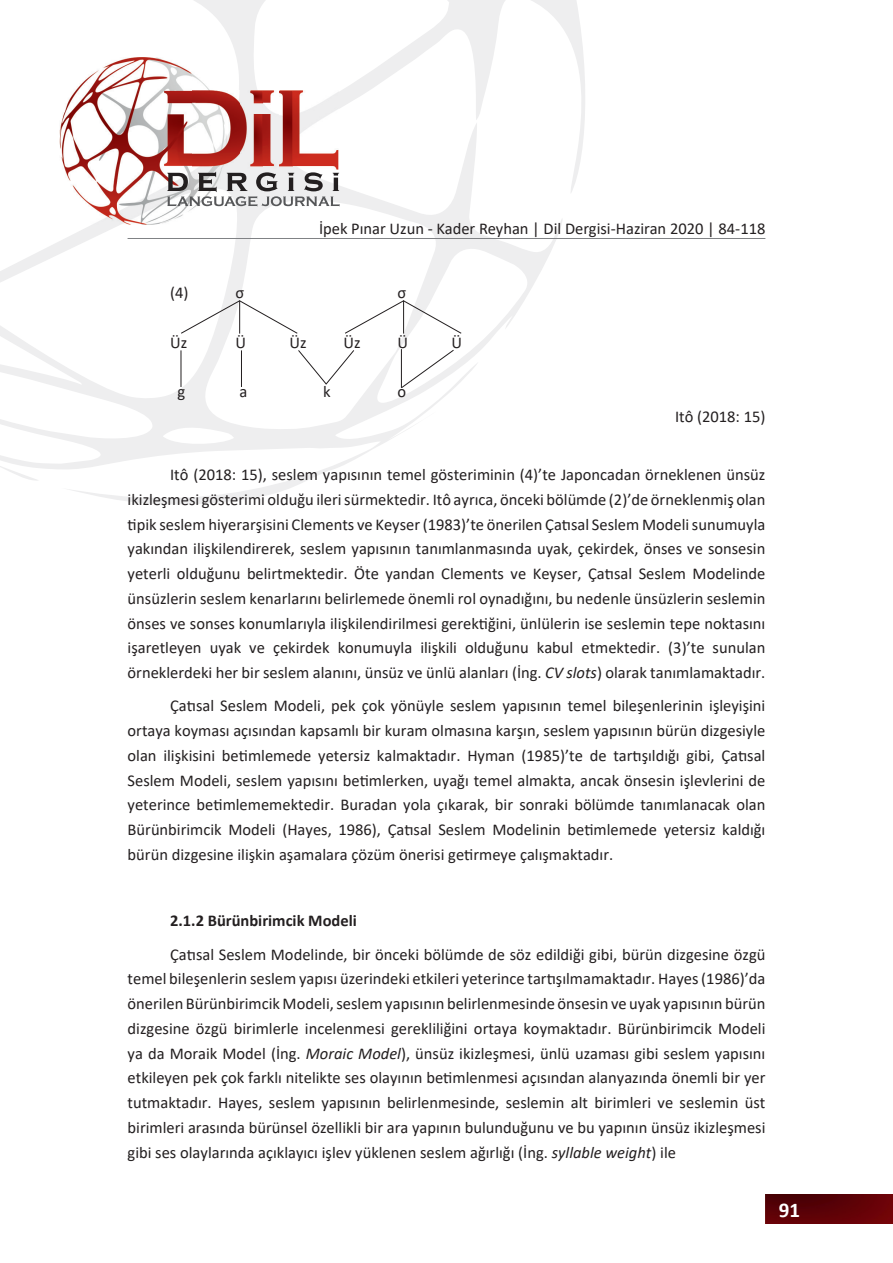
<style>
.page{position:relative;width:893px;height:1263px;background:#fff}
.page>*{position:absolute;margin:0;border:0;box-sizing:border-box;transform-origin:0 0}
.t1{font:700 21px "Calibri";color:#fff}
.t2{font:16.5px/24.8px "Calibri";color:#231f20;text-align:justify}
.t3{font:700 16.5px "Calibri";color:#231f20}
.s1{font-style:italic}
</style>
<div class="page">
<svg style="left:0;top:0;width:585px;height:504px"></svg>
<img style="left:192px;top:58px;width:35px;height:167px">
<img style="left:192px;top:91px;width:146px;height:79px">
<img style="left:279px;top:91px;width:13px;height:75px">
<img style="left:250px;top:114px;width:12px;height:52px">
<svg style="left:250px;top:91px;width:12px;height:13px"></svg>
<img style="left:192px;top:91px;width:47px;height:75px">
<img style="left:60px;top:57px;width:132px;height:168px">
<svg style="left:167px;top:172px;width:173px;height:34px;background:#b3b2b3"></svg>
<hr style="left:128px;top:238px;width:637px;height:1px;background:#808285">
<img style="left:765px;top:1194px;width:128px;height:30px">
<svg style="left:180px;top:300px;width:118px;height:34px"></svg>
<hr style="left:239px;top:301px;width:1px;height:33px;background:#231f20">
<svg style="left:344px;top:300px;width:118px;height:34px"></svg>
<hr style="left:403px;top:301px;width:1px;height:33px;background:#231f20">
<hr style="left:181px;top:350px;width:1px;height:37px;background:#231f20">
<hr style="left:241px;top:350px;width:1px;height:37px;background:#231f20">
<svg style="left:297px;top:349px;width:58px;height:36px"></svg>
<svg style="left:400px;top:349px;width:55px;height:40px"></svg>
<p class="t2" style="left:319px;top:216px;width:448px">İpek Pınar Uzun - Kader Reyhan | Dil Dergisi-Haziran 2020 | 84-118</p>
<p class="t2" style="left:170px;top:280px;width:20px">(4)</p>
<p class="t2" style="left:236px;top:280px;width:10px">σ</p>
<p class="t2" style="left:398px;top:280px;width:10px">σ</p>
<p class="t2" style="left:170px;top:330px;width:19px">Üz</p>
<p class="t2" style="left:236px;top:330px;width:12px">Ü</p>
<p class="t2" style="left:290px;top:330px;width:19px">Üz</p>
<p class="t2" style="left:344px;top:330px;width:19px">Üz</p>
<p class="t2" style="left:398px;top:330px;width:12px">Ü</p>
<p class="t2" style="left:452px;top:330px;width:12px">Ü</p>
<p class="t2" style="left:178px;top:379px;width:9px">g</p>
<p class="t2" style="left:239px;top:379px;width:9px">a</p>
<p class="t2" style="left:323px;top:379px;width:9px">k</p>
<p class="t2" style="left:398px;top:379px;width:10px">o</p>
<p class="t2" style="left:675px;top:404px;width:92px">Itô (2018: 15)</p>
<p class="t2" style="left:128px;top:462px;width:639px;text-indent:43px">Itô (2018: 15), seslem yapısının temel gösteriminin (4)’te Japoncadan örneklenen ünsüz ikizleşmesi gösterimi olduğu ileri sürmektedir. Itô ayrıca, önceki bölümde (2)’de örneklenmiş olan tipik seslem hiyerarşisini Clements ve Keyser (1983)’te önerilen Çatısal Seslem Modeli sunumuyla yakından ilişkilendirerek, seslem yapısının tanımlanmasında uyak, çekirdek, önses ve sonsesin yeterli olduğunu belirtmektedir. Öte yandan Clements ve Keyser, Çatısal Seslem Modelinde ünsüzlerin seslem kenarlarını belirlemede önemli rol oynadığını, bu nedenle ünsüzlerin seslemin önses ve sonses konumlarıyla ilişkilendirilmesi gerektiğini, ünlülerin ise seslemin tepe noktasını işaretleyen uyak ve çekirdek konumuyla ilişkili olduğunu kabul etmektedir. (3)’te sunulan örneklerdeki her bir seslem alanını, ünsüz ve ünlü alanları (İng. <span class="s1">CV slots</span>) olarak tanımlamaktadır.</p>
<p class="t2" style="left:128px;top:693px;width:639px;text-indent:43px">Çatısal Seslem Modeli, pek çok yönüyle seslem yapısının temel bileşenlerinin işleyişini ortaya koyması açısından kapsamlı bir kuram olmasına karşın, seslem yapısının bürün dizgesiyle olan ilişkisini betimlemede yetersiz kalmaktadır. Hyman (1985)’te de tartışıldığı gibi, Çatısal Seslem Modeli, seslem yapısını betimlerken, uyağı temel almakta, ancak önsesin işlevlerini de yeterince betimlememektedir. Buradan yola çıkarak, bir sonraki bölümde tanımlanacak olan Bürünbirimcik Modeli (Hayes, 1986), Çatısal Seslem Modelinin betimlemede yetersiz kaldığı bürün dizgesine ilişkin aşamalara çözüm önerisi getirmeye çalışmaktadır.</p>
<p class="t3" style="left:170px;top:909px;width:188px">2.1.2 Bürünbirimcik Modeli</p>
<p class="t2" style="left:128px;top:941px;width:639px;text-indent:43px">Çatısal Seslem Modelinde, bir önceki bölümde de söz edildiği gibi, bürün dizgesine özgü temel bileşenlerin seslem yapısı üzerindeki etkileri yeterince tartışılmamaktadır. Hayes (1986)’da önerilen Bürünbirimcik Modeli, seslem yapısının belirlenmesinde önsesin ve uyak yapısının bürün dizgesine özgü birimlerle incelenmesi gerekliliğini ortaya koymaktadır. Bürünbirimcik Modeli ya da Moraik Model (İng. <span class="s1">Moraic Model</span>), ünsüz ikizleşmesi, ünlü uzaması gibi seslem yapısını etkileyen pek çok farklı nitelikte ses olayının betimlenmesi açısından alanyazında önemli bir yer tutmaktadır. Hayes, seslem yapısının belirlenmesinde, seslemin alt birimleri ve seslemin üst birimleri arasında bürünsel özellikli bir ara yapının bulunduğunu ve bu yapının ünsüz ikizleşmesi gibi ses olaylarında açıklayıcı işlev yüklenen seslem ağırlığı (İng. <span class="s1">syllable weight</span>) ile</p>
<p class="t1" style="left:779px;top:1195px;width:23px">91</p>
</div>
